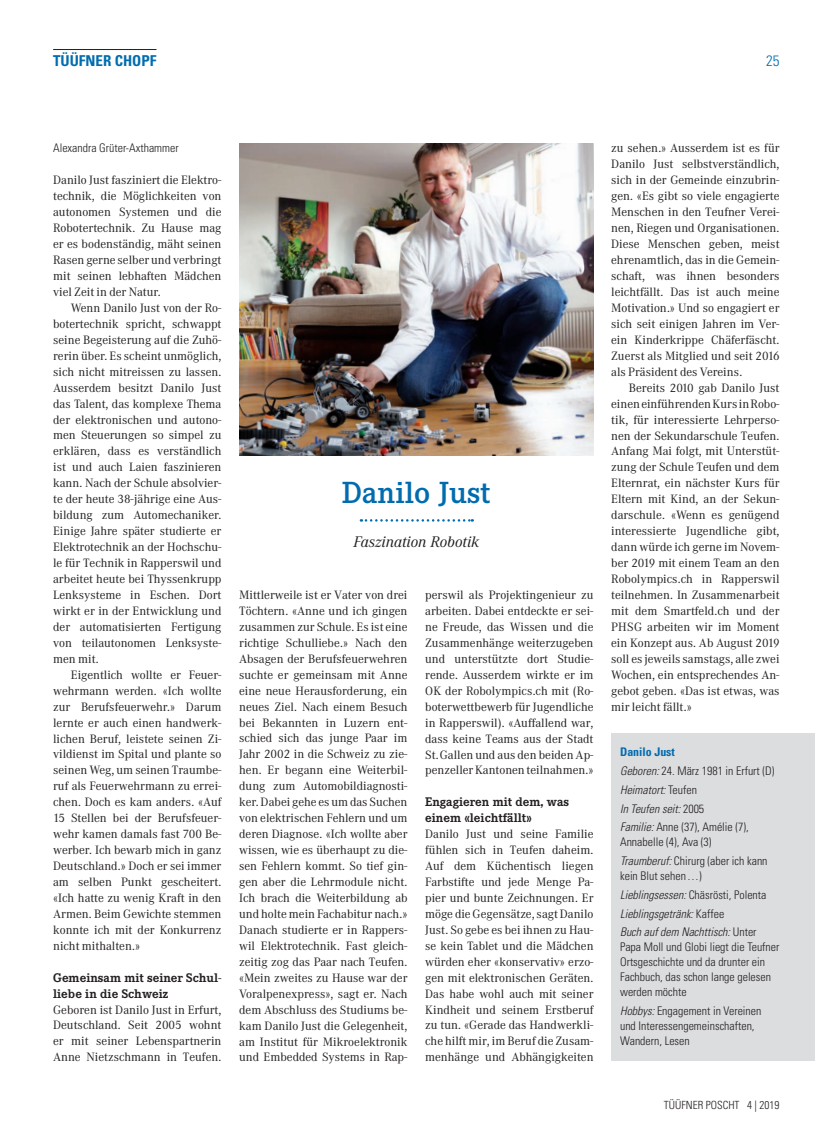
<style>
.page{position:relative;width:815px;height:1134px;background:#fff}
.page>*{position:absolute;margin:0;border:0;box-sizing:border-box;transform-origin:0 0}
.t1{font:500 30px "Corporate EBQ";color:#006caf}
.t2{font:italic 15px "Corporate ABQ";color:#231f20}
.t3{font:700 condensed 15px "Univers LT Std";color:#006caf}
.t4{font:300 condensed 15px "Univers LT Std";color:#006caf}
.t5{font:700 12.25px/16px "Corporate EBQ";color:#231f20}
.t6{font:11.88px/16px "Corporate ABQ";color:#231f20;text-align:justify}
.t7{font:300 condensed 11.88px/18.8px "Univers LT Std";color:#231f20}
.t8{font:italic 300 condensed 11.88px/18.8px "Univers LT Std";color:#231f20}
.t9{font:300 condensed 11.25px "Univers LT Std";color:#231f20}
.s1{font-weight:700;color:#006caf}
.s2{font-style:italic}
.s3{font-style:normal}
</style>
<div class="page">
<hr style="left:53px;top:49px;width:103px;height:1px;background:#231f20">
<svg style="left:361px;top:519px;width:112px;height:3px"></svg>
<img style="left:239px;top:144px;width:355px;height:311px">
<div style="left:611px;top:733px;width:204px;height:328px;background:#dcdddf"></div>
<p class="t3" style="left:53px;top:51px;width:105px">TÜÜFNER CHOPF</p>
<p class="t4" style="left:766px;top:51px;width:15px">25</p>
<p class="t7" style="left:53px;top:139px;width:127px">Alexandra Grüter-Axthammer</p>
<p class="t6" style="left:53px;top:172px;width:170px">Danilo Just fasziniert die Elektro&shy;technik, die Möglichkeiten von autonomen Systemen und die Robotertechnik. Zu Hause mag er es bodenständig, mäht seinen Rasen gerne selber und verbringt mit seinen lebhaften Mädchen viel Zeit in der Natur.</p>
<p class="t6" style="left:53px;top:300px;width:170px;text-indent:18px">Wenn Danilo Just von der Ro&shy;botertechnik spricht, schwappt seine Begeisterung auf die Zuhö&shy;rerin über. Es scheint unmöglich, sich nicht mitreissen zu lassen.<br>Ausserdem besitzt Danilo Just das Talent, das komplexe Thema der elektronischen und autono&shy;men Steuerungen so simpel zu erklären, dass es verständlich ist und auch Laien faszinieren kann. Nach der Schule absolvier&shy;te der heute 38-jährige eine Aus&shy;bildung zum Automechaniker.<br>Einige Jahre später studierte er Elektrotechnik an der Hochschu&shy;le für Technik in Rapperswil und arbeitet heute bei Thyssenkrupp Lenksysteme in Eschen. Dort wirkt er in der Entwicklung und der automatisierten Fertigung von teilautonomen Lenksyste&shy;men mit.</p>
<p class="t6" style="left:53px;top:667px;width:170px;text-indent:18px">Eigentlich wollte er Feuer&shy;wehrmann werden. «Ich wollte zur Berufsfeuerwehr.» Darum lernte er auch einen handwerk&shy;lichen Beruf, leistete seinen Zi&shy;vildienst im Spital und plante so seinen Weg, um seinen Traumbe&shy;ruf als Feuerwehrmann zu errei&shy;chen. Doch es kam anders. «Auf 15 Stellen bei der Berufsfeuer&shy;wehr kamen damals fast 700 Be&shy;werber. Ich bewarb mich in ganz Deutschland.» Doch er sei immer am selben Punkt gescheitert. «Ich hatte zu wenig Kraft in den Armen. Beim Gewichte stemmen konnte ich mit der Konkurrenz nicht mithalten.»</p>
<p class="t5" style="left:53px;top:969px;width:170px">Gemeinsam mit seiner Schul&shy;liebe in die Schweiz</p>
<p class="t6" style="left:53px;top:1001px;width:170px">Geboren ist Danilo Just in Erfurt, Deutschland. Seit 2005 wohnt er mit seiner Lebenspartnerin Anne Nietzschmann in Teufen.</p>
<h1 class="t1" style="left:342px;top:475px;width:150px">Danilo Just</h1>
<p class="t2" style="left:354px;top:532px;width:127px">Faszination Robotik</p>
<p class="t6" style="left:239px;top:587px;width:170px">Mittlerweile ist er Vater von drei Töchtern. «Anne und ich gingen zusammen zur Schule. Es ist eine richtige Schulliebe.» Nach den Absagen der Berufsfeuerwehren suchte er gemeinsam mit Anne eine neue Herausforderung, ein neues Ziel. Nach einem Besuch bei Bekannten in Luzern ent&shy;schied sich das junge Paar im Jahr 2002 in die Schweiz zu zie&shy;hen. Er begann eine Weiterbil&shy;dung zum Automobildiagnosti&shy;ker. Dabei gehe es um das Suchen von elektrischen Fehlern und um deren Diagnose. «Ich wollte aber wissen, wie es überhaupt zu die&shy;sen Fehlern kommt. So tief gin&shy;gen aber die Lehrmodule nicht.<br>Ich brach die Weiterbildung ab und holte mein Fachabitur nach.» Danach studierte er in Rappers&shy;wil Elektrotechnik. Fast gleich&shy;zeitig zog das Paar nach Teufen. «Mein zweites zu Hause war der Voralpenexpress», sagt er. Nach dem Abschluss des Studiums be&shy;kam Danilo Just die Gelegenheit, am Institut für Mikroelektronik und Embedded Systems in Rap-</p>
<p class="t6" style="left:425px;top:587px;width:170px">perswil als Projektingenieur zu arbeiten. Dabei entdeckte er sei&shy;ne Freude, das Wissen und die Zusammenhänge weiterzugeben und unterstützte dort Studie&shy;rende. Ausserdem wirkte er im OK der Robolympics.ch mit (Ro&shy;boterwettbewerb für Jugendliche in Rapperswil). «Auffallend war, dass keine Teams aus der Stadt St.Gallen und aus den beiden Ap&shy;penzeller Kantonen teilnahmen.»</p>
<p class="t5" style="left:425px;top:794px;width:145px">Engagieren mit dem, was einem «leichtfällt»</p>
<p class="t6" style="left:425px;top:826px;width:170px">Danilo Just und seine Familie fühlen sich in Teufen daheim.<br>Auf dem Küchentisch liegen Farbstifte und jede Menge Pa&shy;pier und bunte Zeichnungen. Er möge die Gegensätze, sagt Danilo Just. So gebe es bei ihnen zu Hau&shy;se kein Tablet und die Mädchen würden eher «konservativ» erzo&shy;gen mit elektronischen Geräten.<br>Das habe wohl auch mit seiner Kindheit und seinem Erstberuf zu tun. «Gerade das Handwerkli&shy;che hilft mir, im Beruf die Zusam&shy;menhänge und Abhängigkeiten</p>
<p class="t6" style="left:611px;top:140px;width:170px">zu sehen.» Ausserdem ist es für Danilo Just selbstverständlich, sich in der Gemeinde einzubrin&shy;gen. «Es gibt so viele engagierte Menschen in den Teufner Verei&shy;nen, Riegen und Organisationen.<br>Diese Menschen geben, meist ehrenamtlich, das in die Gemein&shy;schaft, was ihnen besonders leichtfällt. Das ist auch meine Motivation.» Und so engagiert er sich seit einigen Jahren im Ver&shy;ein Kinderkrippe Chäferfäscht.<br>Zuerst als Mitglied und seit 2016 als Präsident des Vereins.</p>
<p class="t6" style="left:611px;top:380px;width:170px;text-indent:18px">Bereits 2010 gab Danilo Just einen einführenden Kurs in Robo&shy;tik, für interessierte Lehrperso&shy;nen der Sekundarschule Teufen.<br>Anfang Mai folgt, mit Unterstüt&shy;zung der Schule Teufen und dem Elternrat, ein nächster Kurs für Eltern mit Kind, an der Sekun&shy;darschule. «Wenn es genügend interessierte Jugendliche gibt, dann würde ich gerne im Novem&shy;ber 2019 mit einem Team an den Robolympics.ch in Rapperswil teilnehmen. In Zusammenarbeit mit dem Smartfeld.ch und der PHSG arbeiten wir im Moment ein Konzept aus. Ab August 2019 soll es jeweils samstags, alle zwei Wochen, ein entsprechendes An&shy;gebot geben. «Das ist etwas, was mir leicht fällt.»</p>
<p class="t7" style="left:620px;top:743px;width:156px"><span class="s1">Danilo Just<br></span><span class="s2">Geboren:</span> 24. März 1981 in Erfurt (D)<br><span class="s2">Heimatort:</span> Teufen<br><span class="s2">In Teufen seit:</span> 2005<br><span class="s2">Familie:</span> Anne (37), Amélie (7),</p>
<p class="t7" style="left:620px;top:833px;width:149px">Annabelle (4), Ava (3)<br><span class="s2">Traumberuf:</span> Chirurg (aber ich kann</p>
<p class="t8" style="left:620px;top:867px;width:148px"><span class="s3">kein Blut sehen…)<br></span>Lieblingsessen: <span class="s3">Chäsrösti, Polenta<br></span>Lieblingsgetränk: <span class="s3">Kaffee<br></span>Buch auf dem Nachttisch: <span class="s3">Unter</span></p>
<p class="t7" style="left:620px;top:940px;width:161px;line-height:15px">Papa Moll und Globi liegt die Teufner<br>Ortsgeschichte und da drunter ein<br>Fachbuch, das schon lange gelesen werden möchte</p>
<p class="t7" style="left:620px;top:1003px;width:143px;line-height:15px"><span class="s2">Hobbys:</span> Engagement in Vereinen und Interessengemeinschaften,<br>Wandern, Lesen</p>
<p class="t9" style="left:664px;top:1098px;width:117px">TÜÜFNER POSCHT 4 | 2019</p>
</div>
